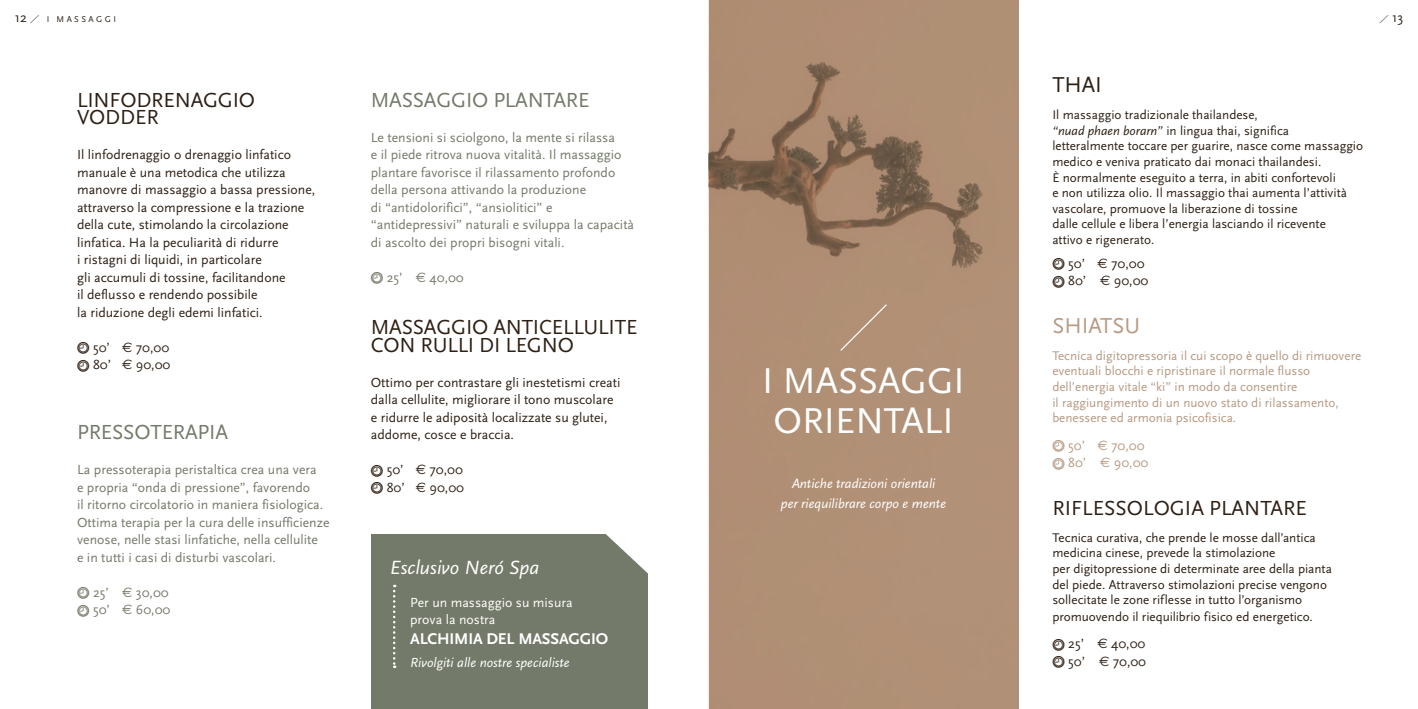
<style>
.page{position:relative;width:1418px;height:709px;background:#fff}
.page>*{position:absolute;margin:0;border:0;box-sizing:border-box;transform-origin:0 0}
.t1{font:37.5px/40px "Scala Sans";color:#fff}
.t2{font:22.5px "Scala Sans";color:#b79a83}
.t3{font:22.5px "Scala Sans";color:#2e2014}
.t4{font:21.25px/17.5px "Scala Sans";letter-spacing:-.01em;color:#2e2014}
.t5{font:21.25px "Scala Sans";letter-spacing:-.01em;color:#747a69}
.t6{font:italic 20px "Scala Sans";color:#fff}
.t7{font:700 16.25px "Scala Sans";letter-spacing:-.01em;color:#fff}
.t8{font:13.75px/17.5px "Scala Sans";color:#2e2014}
.t9{font:13.75px/17.5px "Scala Sans";color:#747a69}
.t10{font:italic 13.75px/20px "Scala Sans";color:#fff;text-align:center}
.t11{font:13.75px/17.5px "Scala Sans";color:#fff}
.t12{font:13.75px/17.5px "Scala Sans";color:#b79a83}
.t13{font:13.12px/15.6px "Scala Sans";color:#2e2014}
.t14{font:13.12px/15.6px "Scala Sans";color:#b79a83}
.t15{font:8.75px "Scala Sans";letter-spacing:.28em;color:#2e2014}
.s1{font-size:13.75px}
.s2{font-style:italic}
.s3{font-family:"Bankwesen";font-size:17.5px}
.s4{font-family:"Euro Sans"}
.s5{font-style:italic;font-size:8.75px}
</style>
<div class="page">
<img style="left:709px;top:0;width:309px;height:709px">
<div style="left:839px;top:303px;width:49px;height:49px;background:#b19076"></div>
<div style="left:371px;top:535px;width:276px;height:174px;background:#747a69"></div>
<svg style="left:602px;top:534px;width:46px;height:43px"></svg>
<svg style="left:393px;top:584px;width:2px;height:84px"></svg>
<p class="t15" style="left:15px;top:14px;width:103px"><span class="s1">12</span> <span class="s2">/</span> I MASSAGGI</p>
<h3 class="t4" style="left:77px;top:91px;width:179px">LINFODRENAGGIO<br>VODDER</h3>
<p class="t8" style="left:77px;top:146px;width:240px">Il linfodrenaggio o drenaggio linfatico manuale è una metodica che utilizza manovre di massaggio a bassa pressione, attraverso la compressione e la trazione della cute, stimolando la circolazione linfatica. Ha la peculiarità di ridurre<br>i ristagni di liquidi, in particolare<br>gli accumuli di tossine, facilitandone<br>il deflusso e rendendo possibile<br>la riduzione degli edemi linfatici.</p>
<p class="t8" style="left:77px;top:339px;width:95px"><span class="s3">q</span> 50’ <span class="s4">€</span> 70,00 <span class="s3">q</span> 80’ <span class="s4">€</span> 90,00</p>
<h3 class="t5" style="left:77px;top:421px;width:152px">PRESSOTERAPIA</h3>
<p class="t9" style="left:77px;top:461px;width:254px">La pressoterapia peristaltica crea una vera<br>e propria “onda di pressione”, favorendo<br>il ritorno circolatorio in maniera fisiologica.<br>Ottima terapia per la cura delle insufficienze venose, nelle stasi linfatiche, nella cellulite<br>e in tutti i casi di disturbi vascolari.</p>
<p class="t9" style="left:77px;top:584px;width:95px"><span class="s3">q</span> 25’ <span class="s4">€</span> 30,00 <span class="s3">q</span> 50’ <span class="s4">€</span> 60,00</p>
<h3 class="t5" style="left:371px;top:88px;width:220px">MASSAGGIO PLANTARE</h3>
<p class="t9" style="left:371px;top:129px;width:265px">Le tensioni si sciolgono, la mente si rilassa<br>e il piede ritrova nuova vitalità. Il massaggio plantare favorisce il rilassamento profondo della persona attivando la produzione<br>di “antidolorifici”, “ansiolitici” e “antidepressivi” naturali e sviluppa la capacità di ascolto dei propri bisogni vitali.</p>
<p class="t9" style="left:371px;top:269px;width:94px"><span class="s3">q</span> 25’ <span class="s4">€</span> 40,00</p>
<h3 class="t4" style="left:371px;top:319px;width:268px">MASSAGGIO ANTICELLULITE<br>CON RULLI DI LEGNO</h3>
<p class="t8" style="left:371px;top:374px;width:251px">Ottimo per contrastare gli inestetismi creati dalla cellulite, migliorare il tono muscolare e ridurre le adiposità localizzate su glutei, addome, cosce e braccia.</p>
<p class="t8" style="left:371px;top:461px;width:95px"><span class="s3">q</span> 50’ <span class="s4">€</span> 70,00 <span class="s3">q</span> 80’ <span class="s4">€</span> 90,00</p>
<h3 class="t6" style="left:390px;top:557px;width:151px">Esclusivo Neró Spa</h3>
<p class="t11" style="left:410px;top:593px;width:164px">Per un massaggio su misura prova la nostra</p>
<p class="t7" style="left:410px;top:630px;width:200px">ALCHIMIA DEL MASSAGGIO</p>
<p class="t10" style="left:410px;top:652px;width:161px">Rivolgiti alle nostre specialiste</p>
<h1 class="t1" style="left:762px;top:361px;width:204px">I MASSAGGI<br>ORIENTALI</h1>
<p class="t10" style="left:781px;top:473px;width:167px">Antiche tradizioni orientali<br>per riequilibrare corpo e mente</p>
<p class="t8" style="left:1380px;top:9px;width:24px"><span class="s5">/</span>13</p>
<h2 class="t3" style="left:1052px;top:73px;width:51px">THAI</h2>
<p class="t13" style="left:1052px;top:107px;width:312px">Il massaggio tradizionale thailandese,<br><span class="s2">“nuad phaen borarn”</span> in lingua thai, significa letteralmente toccare per guarire, nasce come massaggio medico e veniva praticato dai monaci thailandesi.<br>È normalmente eseguito a terra, in abiti confortevoli<br>e non utilizza olio. Il massaggio thai aumenta l’attività vascolare, promuove la liberazione di tossine<br>dalle cellule e libera l’energia lasciando il ricevente<br>attivo e rigenerato.</p>
<p class="t8" style="left:1052px;top:255px;width:98px"><span class="s3">q</span> 50’ <span class="s4">€</span> 70,00 <span class="s3">q</span> 80’ <span class="s4">€</span> 90,00</p>
<h2 class="t2" style="left:1052px;top:313px;width:89px">SHIATSU</h2>
<p class="t14" style="left:1052px;top:348px;width:310px">Tecnica digitopressoria il cui scopo è quello di rimuovere eventuali blocchi e ripristinare il normale flusso dell’energia vitale “ki” in modo da consentire<br>il raggiungimento di un nuovo stato di rilassamento, benessere ed armonia psicofisica.</p>
<p class="t12" style="left:1052px;top:437px;width:98px"><span class="s3">q</span> 50’ <span class="s4">€</span> 70,00 <span class="s3">q</span> 80’ <span class="s4">€</span> 90,00</p>
<h3 class="t4" style="left:1052px;top:499px;width:256px">RIFLESSOLOGIA PLANTARE</h3>
<p class="t13" style="left:1052px;top:530px;width:281px">Tecnica curativa, che prende le mosse dall’antica medicina cinese, prevede la stimolazione<br>per digitopressione di determinate aree della pianta del piede. Attraverso stimolazioni precise vengono sollecitate le zone riflesse in tutto l’organismo promuovendo il riequilibrio fisico ed energetico.</p>
<p class="t8" style="left:1052px;top:635px;width:95px"><span class="s3">q</span> 25’ <span class="s4">€</span> 40,00 <span class="s3">q</span> 50’ <span class="s4">€</span> 70,00</p>
</div>
